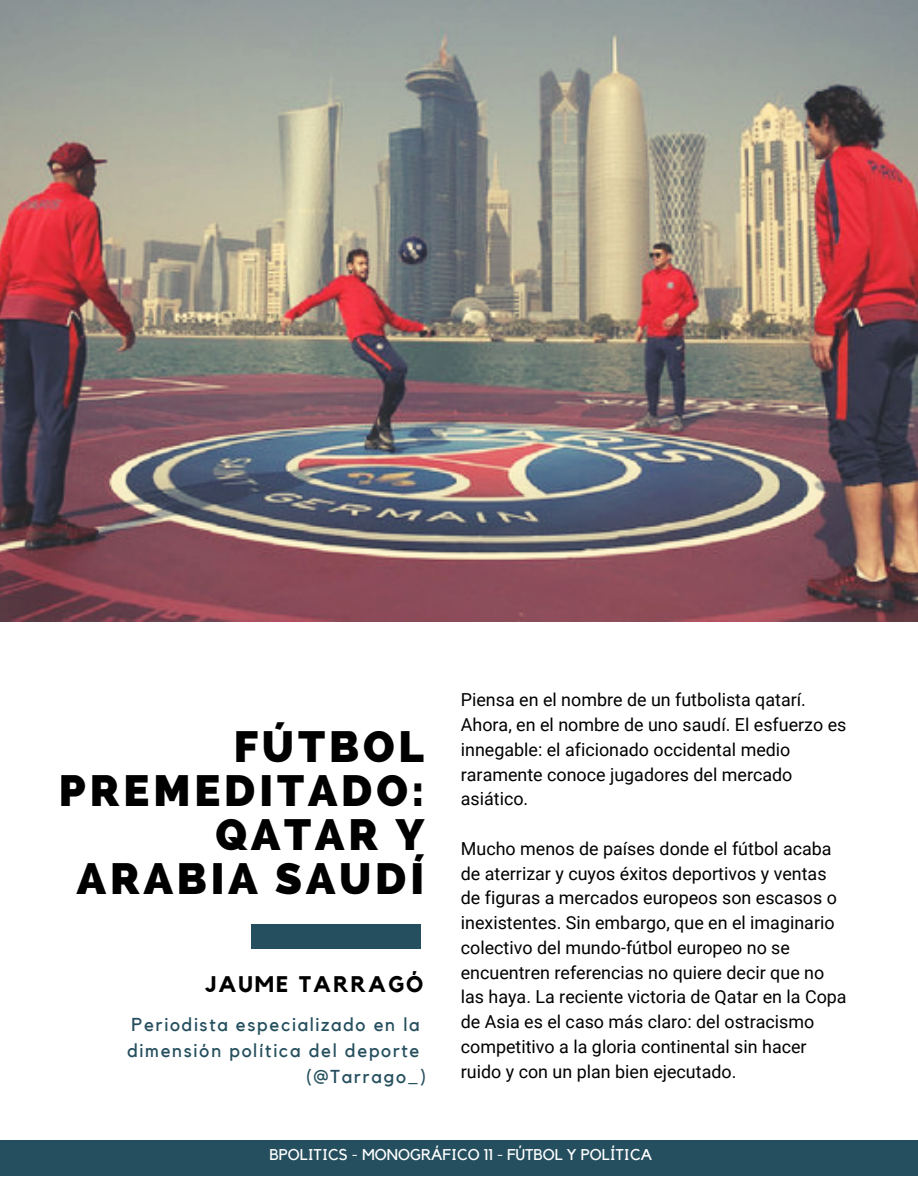
<style>
.page{position:relative;width:918px;height:1188px;background:#fff}
.page>*{position:absolute;margin:0;border:0;box-sizing:border-box;transform-origin:0 0}
.t1{font:800 43.5px/43.8px "Raleway";letter-spacing:.09em;color:#000;text-align:right}
.t2{font:700 22.5px "Kollektif";letter-spacing:.09em;color:#000}
.t3{font:18.75px "Kollektif";letter-spacing:.09em;color:#254f5e}
.t4{font:17.85px/24.8px "Roboto";color:#000}
.t5{font:15.6px "Kollektif";color:#fff}
</style>
<div class="page">
<div style="left:251px;top:924px;width:170px;height:25px;background:#254f5e"></div>
<div style="left:0;top:1140px;width:918px;height:35px;background:#254f5e"></div>
<img style="left:0;top:0;width:918px;height:621px">
<h1 class="t1" style="left:59px;top:725px;width:367px">FÚTBOL<br>PREMEDITADO:<br>QATAR Y<br>ARABIA SAUDÍ</h1>
<p class="t2" style="left:205px;top:974px;width:220px">JAUME TARRAGÓ</p>
<p class="t3" style="left:132px;top:1016px;width:289px">Periodista especializado en la</p>
<p class="t3" style="left:127px;top:1042px;width:294px">dimensión política del deporte</p>
<p class="t3" style="left:307px;top:1068px;width:121px">(@Tarrago_)</p>
<p class="t4" style="left:461px;top:688px;width:387px">Piensa en el nombre de un futbolista qatarí.<br>Ahora, en el nombre de uno saudí. El esfuerzo es innegable: el aficionado occidental medio raramente conoce jugadores del mercado asiático.</p>
<p class="t4" style="left:461px;top:837px;width:387px">Mucho menos de países donde el fútbol acaba de aterrizar y cuyos éxitos deportivos y ventas de figuras a mercados europeos son escasos o inexistentes. Sin embargo, que en el imaginario colectivo del mundo-fútbol europeo no se encuentren referencias no quiere decir que no las haya. La reciente victoria de Qatar en la Copa de Asia es el caso más claro: del ostracismo competitivo a la gloria continental sin hacer ruido y con un plan bien ejecutado.</p>
<p class="t5" style="left:270px;top:1147px;width:384px">BPOLITICS - MONOGRÁFICO 11 - FÚTBOL Y POLÍTICA</p>
</div>
